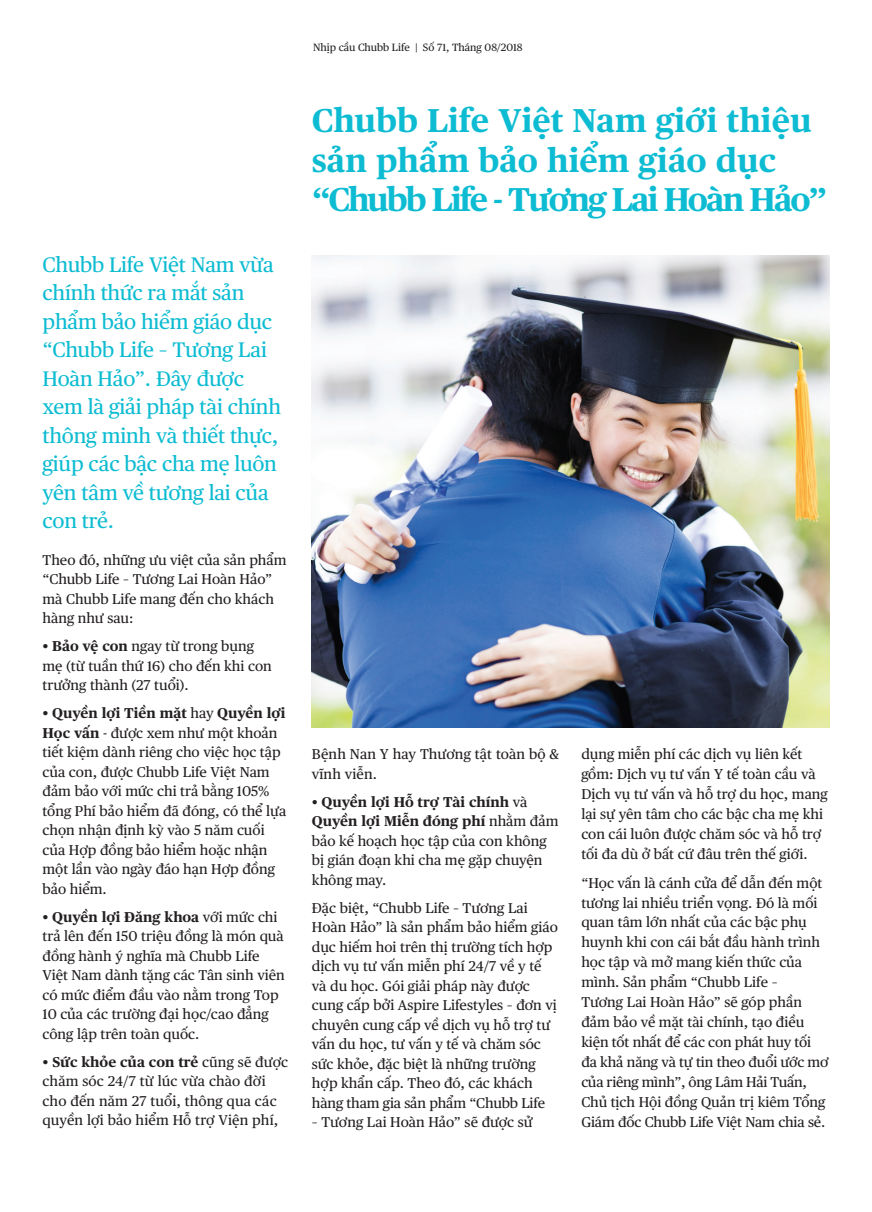
<style>
.page{position:relative;width:872px;height:1212px;background:#fff}
.page>*{position:absolute;margin:0;border:0;box-sizing:border-box;transform-origin:0 0}
.t1{font:700 33px/39.6px "Chubb Publico Text VN";color:#0dbcd2}
.t2{font:21px/28.5px "Chubb Publico Text VN";letter-spacing:-.01em;color:#0dbcd2}
.t3{font:14.25px/19.5px "Chubb Publico Text VN";color:#231f20}
.t4{font:10.5px "Chubb Publico Text VN";color:#231f20}
.s1{font-weight:700}
</style>
<div class="page">
<img style="left:312px;top:255px;width:517px;height:472px">
<h2 class="t2" style="left:43px;top:249px;width:240px">Chubb Life Việt Nam vừa chính thức ra mắt sản phẩm bảo hiểm giáo dục “Chubb Life – Tương Lai<br>Hoàn Hảo”. Đây được xem là giải pháp tài chính thông minh và thiết thực, giúp các bậc cha mẹ luôn yên tâm về tương lai của con trẻ.</h2>
<p class="t3" style="left:43px;top:549px;width:246px">Theo đó, những ưu việt của sản phẩm “Chubb Life – Tương Lai Hoàn Hảo” mà Chubb Life mang đến cho khách hàng như sau:</p>
<p class="t3" style="left:43px;top:635px;width:231px">• <span class="s1">Bảo vệ con</span> ngay từ trong bụng mẹ (từ tuần thứ 16) cho đến khi con trưởng thành (27 tuổi).</p>
<p class="t3" style="left:43px;top:702px;width:245px">• <span class="s1">Quyền lợi Tiền mặt</span> hay <span class="s1">Quyền lợi<br>Học vấn</span> - được xem như một khoản tiết kiệm dành riêng cho việc học tập của con, được Chubb Life Việt Nam đảm bảo với mức chi trả bằng 105% tổng Phí bảo hiểm đã đóng, có thể lựa chọn nhận định kỳ vào 5 năm cuối của Hợp đồng bảo hiểm hoặc nhận một lần vào ngày đáo hạn Hợp đồng bảo hiểm.</p>
<p class="t3" style="left:43px;top:906px;width:244px">• <span class="s1">Quyền lợi Đăng khoa</span> với mức chi trả lên đến 150 triệu đồng là món quà đồng hành ý nghĩa mà Chubb Life<br>Việt Nam dành tặng các Tân sinh viên có mức điểm đầu vào nằm trong Top<br>10 của các trường đại học/cao đẳng công lập trên toàn quốc.</p>
<p class="t3" style="left:43px;top:1051px;width:247px">• <span class="s1">Sức khỏe của con trẻ</span> cũng sẽ được chăm sóc 24/7 từ lúc vừa chào đời cho đến năm 27 tuổi, thông qua các quyền lợi bảo hiểm Hỗ trợ Viện phí,</p>
<p class="t4" style="left:313px;top:39px;width:211px">Nhịp cầu Chubb Life | Số 71, Tháng 08/2018</p>
<h1 class="t1" style="left:312px;top:98px;width:517px">Chubb Life Việt Nam giới thiệu sản phẩm bảo hiểm giáo dục “Chubb Life - Tương Lai Hoàn Hảo”</h1>
<p class="t3" style="left:312px;top:744px;width:249px">Bệnh Nan Y hay Thương tật toàn bộ &amp; vĩnh viễn.</p>
<p class="t3" style="left:312px;top:791px;width:248px">• <span class="s1">Quyền lợi Hỗ trợ Tài chính</span> và<br><span class="s1">Quyền lợi Miễn đóng phí</span> nhằm đảm bảo kế hoạch học tập của con không bị gián đoạn khi cha mẹ gặp chuyện không may.</p>
<p class="t3" style="left:312px;top:897px;width:247px">Đặc biệt, “Chubb Life – Tương Lai<br>Hoàn Hảo” là sản phẩm bảo hiểm giáo dục hiếm hoi trên thị trường tích hợp dịch vụ tư vấn miễn phí 24/7 về y tế và du học. Gói giải pháp này được cung cấp bởi Aspire Lifestyles – đơn vị chuyên cung cấp về dịch vụ hỗ trợ tư vấn du học, tư vấn y tế và chăm sóc sức khỏe, đặc biệt là những trường hợp khẩn cấp. Theo đó, các khách hàng tham gia sản phẩm “Chubb Life</p>
<p class="t3" style="left:312px;top:1112px;width:222px">– Tương Lai Hoàn Hảo” sẽ được sử</p>
<p class="t3" style="left:581px;top:743px;width:248px;line-height:20px">dụng miễn phí các dịch vụ liên kết gồm: Dịch vụ tư vấn Y tế toàn cầu và<br>Dịch vụ tư vấn và hỗ trợ du học, mang lại sự yên tâm cho các bậc cha mẹ khi con cái luôn được chăm sóc và hỗ trợ tối đa dù ở bất cứ đâu trên thế giới.</p>
<p class="t3" style="left:581px;top:872px;width:249px;line-height:20px">“Học vấn là cánh cửa để dẫn đến một tương lai nhiều triển vọng. Đó là mối quan tâm lớn nhất của các bậc phụ huynh khi con cái bắt đầu hành trình học tập và mở mang kiến thức của mình. Sản phẩm “Chubb Life –<br>Tương Lai Hoàn Hảo” sẽ góp phần đảm bảo về mặt tài chính, tạo điều kiện tốt nhất để các con phát huy tối đa khả năng và tự tin theo đuổi ước mơ của riêng mình”, ông Lâm Hải Tuấn,<br>Chủ tịch Hội đồng Quản trị kiêm Tổng<br>Giám đốc Chubb Life Việt Nam chia sẻ.</p>
</div>
